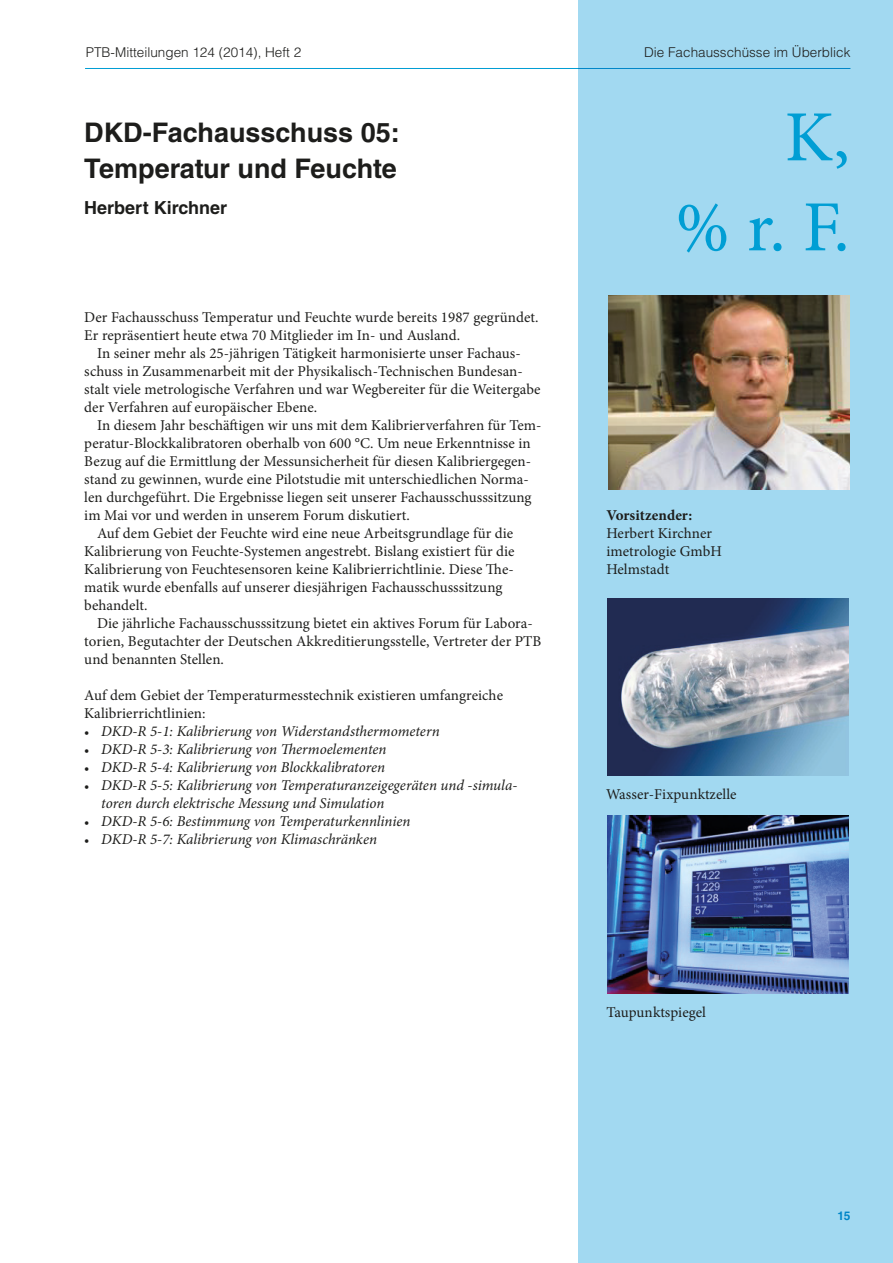
<style>
.page{position:relative;width:893px;height:1263px;background:#fff}
.page>*{position:absolute;margin:0;border:0;box-sizing:border-box;transform-origin:0 0}
.t1{font:72px/90px "Minion Pro";color:#009ed4;text-align:right}
.t2{font:700 27px/36px "Helvetica LT Std";color:#1d1d1b}
.t3{font:700 18px "Helvetica LT Std";color:#1d1d1b}
.t4{font:15px/18px "Minion Pro";letter-spacing:.005em;color:#1d1d1b}
.t5{font:italic 15px/18px "Minion Pro";letter-spacing:-.005em;color:#1d1d1b}
.t6{font:700 15px "Minion Pro";color:#1d1d1b}
.t7{font:300 13.5px "Helvetica LT Std";color:#1d1d1b}
.t8{font:700 12px "Helvetica LT Std";color:#009ed4}
.s1{font-style:normal;font-size:13.5px}
</style>
<div class="page">
<hr style="left:85px;top:68px;width:765px;height:1px;background:#009ed4">
<div style="left:578px;top:0;width:315px;height:1263px;background:#a2d9f1"></div>
<img style="left:608px;top:295px;width:242px;height:194px">
<img style="left:608px;top:598px;width:241px;height:178px">
<img style="left:608px;top:816px;width:241px;height:178px">
<p class="t7" style="left:86px;top:43px;width:217px">PTB-Mitteilungen 124 (2014), Heft 2</p>
<p class="t7" style="left:644px;top:43px;width:208px">Die Fachausschüsse im Überblick</p>
<h2 class="t2" style="left:84px;top:114px;width:317px">DKD-Fachausschuss 05:<br>Temperatur und Feuchte</h2>
<p class="t3" style="left:84px;top:197px;width:144px">Herbert Kirchner</p>
<p class="t4" style="left:84px;top:309px;width:456px">Der Fachausschuss Temperatur und Feuchte wurde bereits 1987 gegründet.<br>Er repräsentiert heute etwa 70 Mitglieder im In- und Ausland.</p>
<p class="t4" style="left:84px;top:345px;width:458px;text-indent:13px">In seiner mehr als 25-jährigen Tätigkeit harmonisierte unser Fachaus&shy;schuss in Zusammenarbeit mit der Physikalisch-Technischen Bundesan&shy;stalt viele metrologische Verfahren und war Wegbereiter für die Weitergabe der Verfahren auf europäischer Ebene.</p>
<p class="t4" style="left:97px;top:417px;width:446px">In diesem Jahr beschäftigen wir uns mit dem Kalibrierverfahren für Tem-</p>
<p class="t4" style="left:84px;top:435px;width:448px">peratur-Blockkalibratoren oberhalb von 600 °C. Um neue Erkenntnisse in</p>
<p class="t4" style="left:84px;top:453px;width:448px">Bezug auf die Ermittlung der Messunsicherheit für diesen Kalibriergegen-</p>
<p class="t4" style="left:84px;top:471px;width:446px">stand zu gewinnen, wurde eine Pilotstudie mit unterschiedlichen Norma-</p>
<p class="t4" style="left:84px;top:489px;width:449px">len durchgeführt. Die Ergebnisse liegen seit unserer Fachausschusssitzung</p>
<p class="t4" style="left:84px;top:507px;width:327px">im Mai vor und werden in unserem Forum diskutiert.</p>
<p class="t4" style="left:97px;top:525px;width:418px">Auf dem Gebiet der Feuchte wird eine neue Arbeitsgrundlage für die</p>
<p class="t4" style="left:84px;top:543px;width:432px">Kalibrierung von Feuchte-Systemen angestrebt. Bislang existiert für die</p>
<p class="t4" style="left:84px;top:561px;width:431px">Kalibrierung von Feuchtesensoren keine Kalibrierrichtlinie. Diese The-</p>
<p class="t4" style="left:84px;top:579px;width:420px">matik wurde ebenfalls auf unserer diesjährigen Fachausschusssitzung</p>
<p class="t4" style="left:84px;top:597px;width:65px">behandelt.</p>
<p class="t4" style="left:97px;top:615px;width:437px">Die jährliche Fachausschusssitzung bietet ein aktives Forum für Labora-</p>
<p class="t4" style="left:84px;top:633px;width:459px">torien, Begutachter der Deutschen Akkreditierungsstelle, Vertreter der PTB</p>
<p class="t4" style="left:84px;top:651px;width:141px">und benannten Stellen.</p>
<p class="t4" style="left:84px;top:687px;width:420px">Auf dem Gebiet der Temperaturmesstechnik existieren umfangreiche<br>Kalibrierrichtlinien:</p>
<p class="t5" style="left:84px;top:722px;width:357px"><span class="s1">•</span> DKD-R 5-1: Kalibrierung von Widerstandsthermometern</p>
<p class="t5" style="left:84px;top:740px;width:304px"><span class="s1">•</span> DKD-R 5-3: Kalibrierung von Thermoelementen</p>
<p class="t5" style="left:84px;top:758px;width:302px"><span class="s1">•</span> DKD-R 5-4: Kalibrierung von Blockkalibratoren</p>
<p class="t5" style="left:101px;top:776px;width:418px;text-indent:-17px"><span class="s1">•</span> DKD-R 5-5: Kalibrierung von Temperaturanzeigegeräten und -simula&shy;toren durch elektrische Messung und Simulation</p>
<p class="t5" style="left:84px;top:812px;width:328px"><span class="s1">•</span> DKD-R 5-6: Bestimmung von Temperaturkennlinien</p>
<p class="t5" style="left:84px;top:830px;width:294px"><span class="s1">•</span> DKD-R 5-7: Kalibrierung von Klimaschränken</p>
<h1 class="t1" style="left:675px;top:93px;width:176px">K,<br>% r. F.</h1>
<p class="t6" style="left:606px;top:505px;width:87px">Vorsitzender:</p>
<p class="t4" style="left:606px;top:525px;width:117px">Herbert Kirchner imetrologie GmbH<br>Helmstadt</p>
<p class="t4" style="left:606px;top:785px;width:132px">Wasser-Fixpunktzelle</p>
<p class="t4" style="left:607px;top:1003px;width:101px">Taupunktspiegel</p>
<p class="t8" style="left:837px;top:1208px;width:14px">15</p>
</div>
